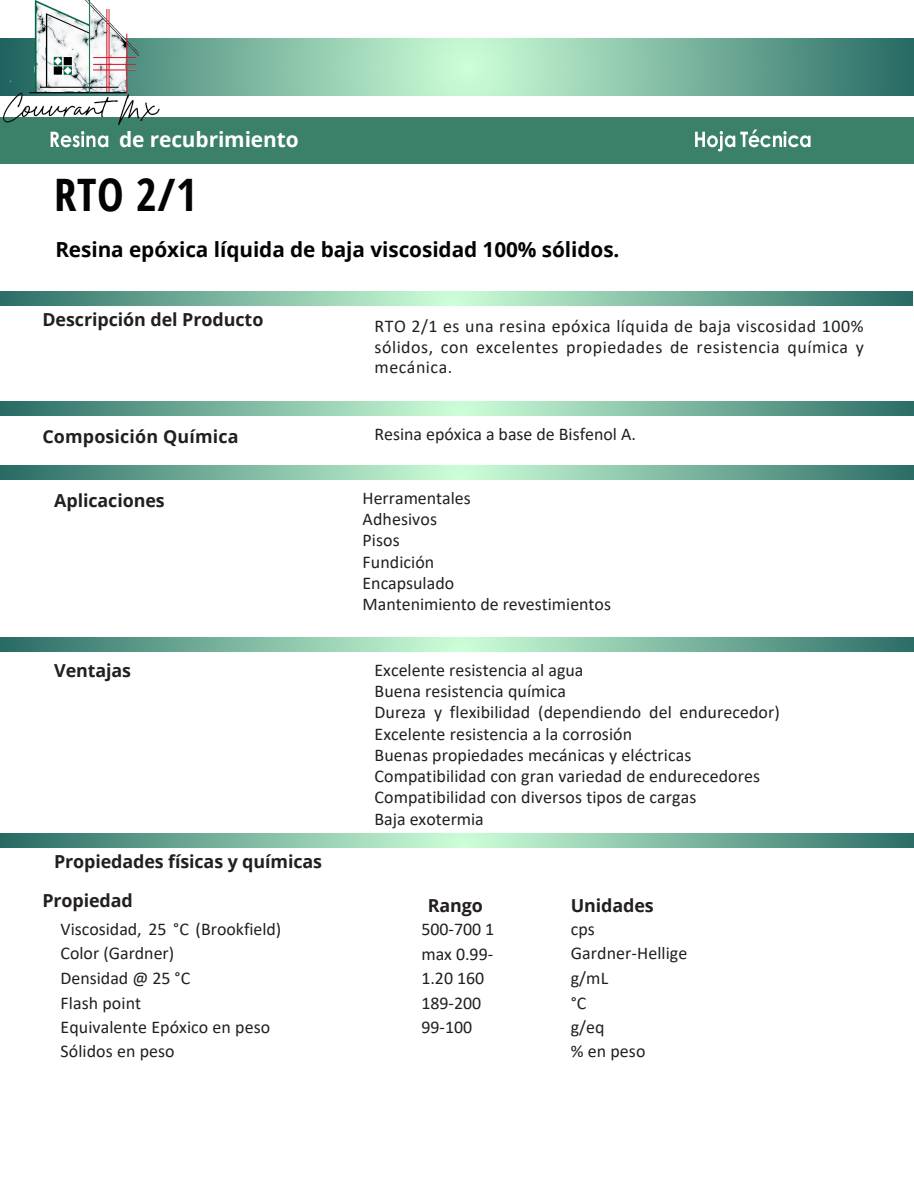
<style>
.page{position:relative;width:914px;height:1191px;background:#fff}
.page>*{position:absolute;margin:0;border:0;box-sizing:border-box;transform-origin:0 0}
.t1{font:700 44.7px "Open Sans Condensed";color:#020302}
.t2{font:700 20.85px "Open Sans";letter-spacing:-.005em;color:#fff}
.t3{font:700 20.7px "Open Sans";letter-spacing:-.005em;color:#020302}
.t4{font:17.85px/24.6px "Calibri";letter-spacing:.005em;color:#231f20}
.t5{font:700 17.85px "Open Sans";letter-spacing:-.005em;color:#231f20}
</style>
<div class="page">
<div style="left:0;top:118px;width:914px;height:46px;background:#3b8068"></div>
<svg style="left:51px;top:131px;width:57px;height:16px"></svg>
<svg style="left:695px;top:129px;width:115px;height:22px"></svg>
<svg style="left:163px;top:38px;width:751px;height:58px;background:#84bda5"></svg>
<img style="left:0;top:0;width:163px;height:126px">
<svg style="left:0;top:833px;width:914px;height:14px;background:#7ab59e"></svg>
<svg style="left:0;top:637px;width:914px;height:14px;background:#7ab59e"></svg>
<svg style="left:0;top:465px;width:914px;height:14px;background:#7bb59e"></svg>
<svg style="left:0;top:401px;width:914px;height:14px;background:#7bb59e"></svg>
<svg style="left:0;top:292px;width:913px;height:14px;background:#7bb59e"></svg>
<p class="t2" style="left:119px;top:125px;width:181px">de recubrimiento</p>
<p class="t1" style="left:54px;top:163px;width:144px">RTO 2/1</p>
<p class="t3" style="left:55px;top:234px;width:566px">Resina epóxica líquida de baja viscosidad 100% sólidos.</p>
<p class="t5" style="left:42px;top:306px;width:223px">Descripción del Producto</p>
<p class="t4" style="left:374px;top:318px;width:491px;line-height:20.1px;text-align:justify">RTO 2/1 es una resina epóxica líquida de baja viscosidad 100% sólidos, con excelentes propiedades de resistencia química y mecánica.</p>
<p class="t5" style="left:42px;top:424px;width:198px">Composición Química</p>
<p class="t4" style="left:374px;top:423px;width:263px">Resina epóxica a base de Bisfenol A.</p>
<p class="t5" style="left:54px;top:487px;width:112px">Aplicaciones</p>
<p class="t4" style="left:362px;top:487px;width:110px">Herramentales</p>
<p class="t4" style="left:362px;top:508px;width:76px">Adhesivos</p>
<p class="t4" style="left:362px;top:529px;width:39px">Pisos</p>
<p class="t4" style="left:362px;top:550px;width:73px">Fundición</p>
<p class="t4" style="left:362px;top:572px;width:93px">Encapsulado</p>
<p class="t4" style="left:362px;top:593px;width:250px">Mantenimiento de revestimientos</p>
<p class="t5" style="left:54px;top:658px;width:78px">Ventajas</p>
<p class="t4" style="left:374px;top:659px;width:210px">Excelente resistencia al agua</p>
<p class="t4" style="left:374px;top:680px;width:193px">Buena resistencia química</p>
<p class="t4" style="left:374px;top:703px;width:407px;line-height:21.3px">Dureza y flexibilidad (dependiendo del endurecedor)<br>Excelente resistencia a la corrosión</p>
<p class="t4" style="left:374px;top:745px;width:387px;line-height:21.3px">Buenas propiedades mecánicas y eléctricas<br>Compatibilidad con gran variedad de endurecedores<br>Compatibilidad con diversos tipos de cargas</p>
<p class="t4" style="left:374px;top:807px;width:111px">Baja exotermia</p>
<p class="t5" style="left:54px;top:848px;width:269px">Propiedades físicas y químicas</p>
<p class="t5" style="left:42px;top:888px;width:92px">Propiedad</p>
<p class="t5" style="left:428px;top:892px;width:57px">Rango</p>
<p class="t5" style="left:571px;top:892px;width:84px">Unidades</p>
<p class="t4" style="left:61px;top:917px;width:222px">Viscosidad, 25 °C (Brookfield)<br>Color (Gardner)</p>
<p class="t4" style="left:61px;top:967px;width:131px">Densidad @ 25 °C</p>
<p class="t4" style="left:61px;top:991px;width:82px">Flash point</p>
<p class="t4" style="left:61px;top:1016px;width:211px">Equivalente Epóxico en peso</p>
<p class="t4" style="left:61px;top:1039px;width:116px">Sólidos en peso</p>
<p class="t4" style="left:421px;top:917px;width:74px">500-700 1 max 0.99-<br>1.20 160<br>189-200</p>
<p class="t4" style="left:421px;top:1015px;width:52px">99-100</p>
<p class="t4" style="left:571px;top:917px;width:118px">cps<br>Gardner-Hellige g/mL</p>
<p class="t4" style="left:571px;top:991px;width:17px">°C</p>
<p class="t4" style="left:571px;top:1016px;width:35px">g/eq</p>
<p class="t4" style="left:571px;top:1039px;width:76px">% en peso</p>
</div>
